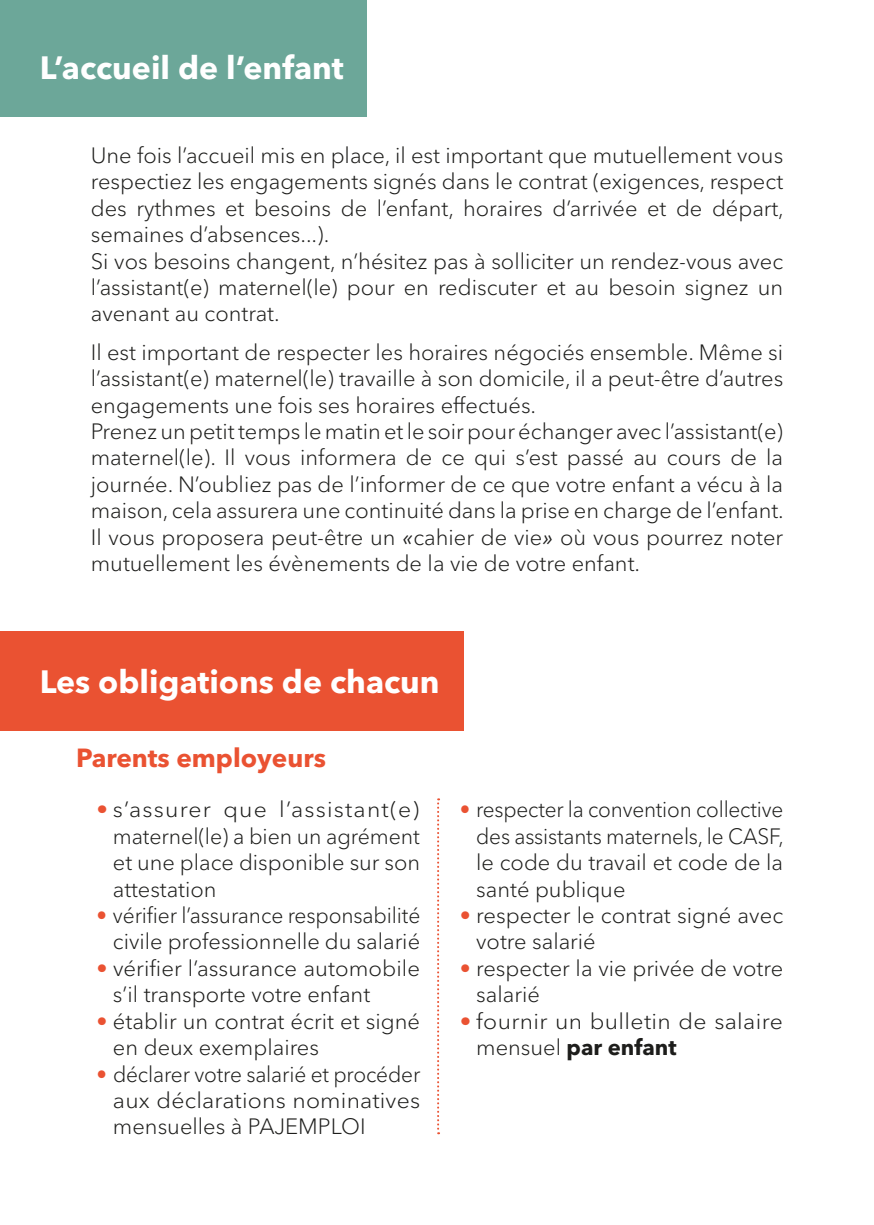
<style>
.page{position:relative;width:874px;height:1225px;background:#fff}
.page>*{position:absolute;margin:0;border:0;box-sizing:border-box;transform-origin:0 0}
.t1{font:700 32px "Avenir Next LT Pro";color:#fff}
.t2{font:700 26px "Avenir Next LT Pro";color:#ea5232}
.t3{font:300 22px/26.4px "Avenir Next LT Pro";color:#1d1d1b}
.t4{font:300 22px/26.4px "Avenir Next LT Pro";color:#1d1d1b;text-align:justify;scale:.95 1}
.t5{font:300 22px/26.4px "Avenir Next LT Pro";color:#1d1d1b;text-align:justify;scale:1.05 1}
.t6{font:300 22px/26.4px "Avenir Next LT Pro";color:#1d1d1b;text-align:right;scale:.96 1}
.s1{font-weight:400;font-style:italic}
.s2{color:#ea5232}
.s3{font-weight:700}
</style>
<div class="page">
<div style="left:0;top:631px;width:463px;height:99px;background:#ea5232"></div>
<svg style="left:437px;top:798px;width:2px;height:336px"></svg>
<div style="left:0;top:0;width:366px;height:116px;background:#6ca799"></div>
<h1 class="t1" style="left:40px;top:48px;width:305px">L’accueil de l’enfant</h1>
<p class="t3" style="left:91px;top:142px;width:694px">Une fois l’accueil mis en place, il est important que mutuellement vous respectiez les engagements signés dans le contrat (exigences, respect des rythmes et besoins de l’enfant, horaires d’arrivée et de départ, semaines d’absences...).<br>Si vos besoins changent, n’hésitez pas à solliciter un rendez-vous avec l’assistant(e) maternel(le) pour en rediscuter et au besoin signez un avenant au contrat.</p>
<p class="t3" style="left:91px;top:339px;width:694px">Il est important de respecter les horaires négociés ensemble. Même si l’assistant(e) maternel(le) travaille à son domicile, il a peut-être d’autres engagements une fois ses horaires effectués.<br>Prenez un petit temps le matin et le soir pour échanger avec l’assistant(e) maternel(le). Il vous informera de ce qui s’est passé au cours de la journée. N’oubliez pas de l’informer de ce que votre enfant a vécu à la maison, cela assurera une continuité dans la prise en charge de l’enfant.<br>Il vous proposera peut-être un <span class="s1">«</span>cahier de vie<span class="s1">»</span> où vous pourrez noter mutuellement les évènements de la vie de votre enfant.</p>
<h1 class="t1" style="left:40px;top:662px;width:401px">Les obligations de chacun</h1>
<p class="t2" style="left:76px;top:741px;width:251px">Parents employeurs</p>
<p class="t5" style="left:113px;top:796px;width:294px;text-indent:-16px"><span class="s2">•</span> s’assurer que l’assistant(e) maternel(le) a bien un agrément et une place disponible sur son attestation</p>
<p class="t6" style="left:96px;top:902px;width:339px"><span class="s2">•</span> vérifier l’assurance responsabilité civile professionnelle du salarié</p>
<p class="t3" style="left:113px;top:955px;width:308px;text-indent:-16px"><span class="s2">•</span> vérifier l’assurance automobile s’il transporte votre enfant</p>
<p class="t3" style="left:113px;top:1007px;width:308px;text-indent:-16px"><span class="s2">•</span> établir un contrat écrit et signé en deux exemplaires</p>
<p class="t4" style="left:113px;top:1060px;width:325px;text-indent:-16px"><span class="s2">•</span> déclarer votre salarié et procéder aux déclarations nominatives mensuelles à PAJEMPLOI</p>
<p class="t4" style="left:476px;top:796px;width:325px;text-indent:-16px"><span class="s2">•</span> respecter la convention collective des assistants maternels, le CASF, le code du travail et code de la santé publique</p>
<p class="t3" style="left:476px;top:902px;width:308px;text-indent:-16px"><span class="s2">•</span> respecter le contrat signé avec votre salarié</p>
<p class="t3" style="left:476px;top:955px;width:308px;text-indent:-16px"><span class="s2">•</span> respecter la vie privée de votre salarié</p>
<p class="t5" style="left:476px;top:1007px;width:293px;text-indent:-16px"><span class="s2">•</span> fournir un bulletin de salaire mensuel <span class="s3">par enfant</span></p>
</div>
